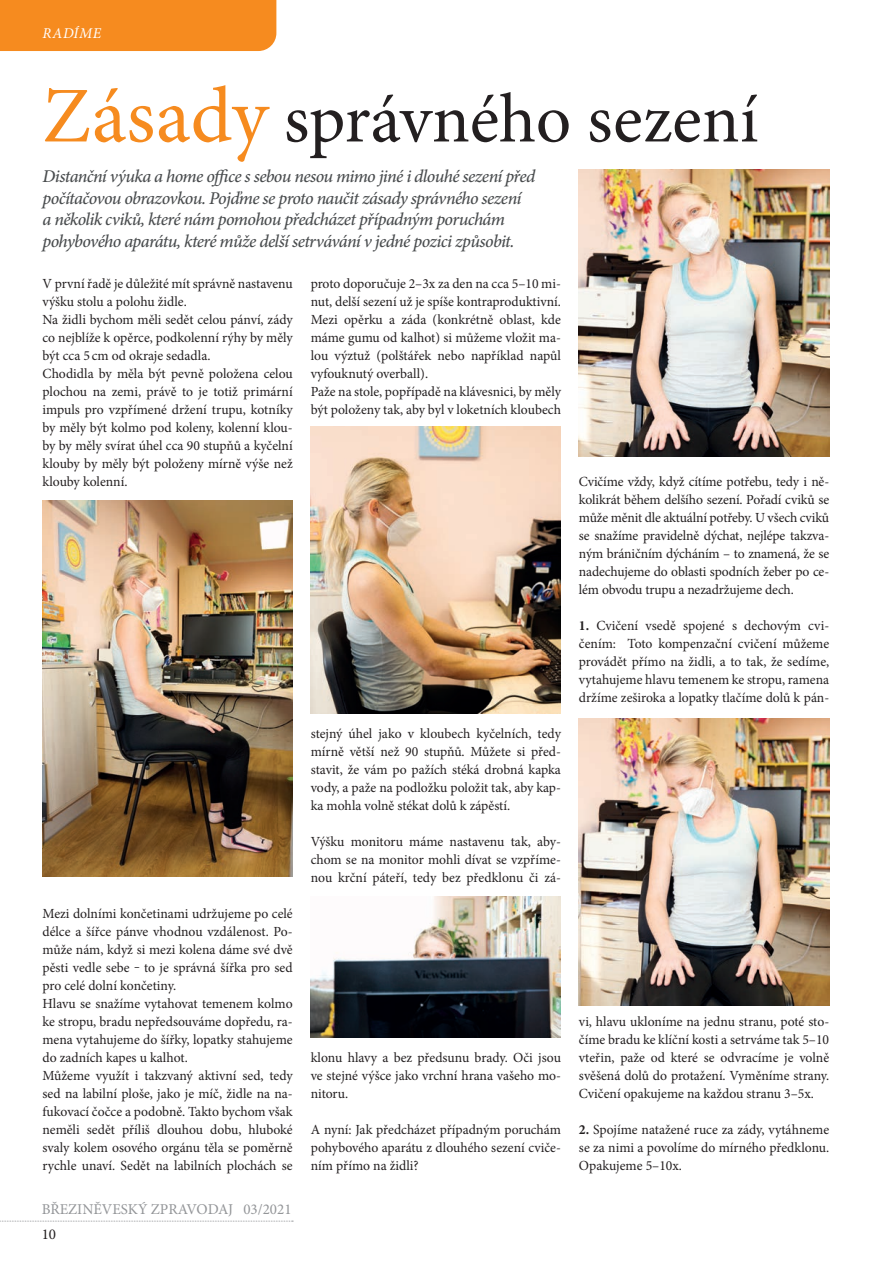
<style>
.page{position:relative;width:893px;height:1263px;background:#fff}
.page>*{position:absolute;margin:0;border:0;box-sizing:border-box;transform-origin:0 0}
.t1{font:69.45px "Minion Pro";color:#231f20}
.t2{font:italic 500 18px/21.6px "Minion Pro";letter-spacing:-.035em;color:#494c4e}
.t3{font:15px "Minion Pro";color:#939598}
.t4{font:italic 15px "Minion Pro";letter-spacing:.03em;color:#fff}
.t5{font:15px "Minion Pro";color:#231f20}
.t6{font:13.95px/18px "Minion Pro";color:#231f20;text-align:justify}
.s1{font-size:79.2px;color:#f68b1f}
.s2{font-weight:700}
</style>
<div class="page">
<svg style="left:0;top:1221px;width:293px;height:1px"></svg>
<div style="left:0;top:0;width:276px;height:51px;background:#f68b1f"></div>
<img style="left:43px;top:500px;width:250px;height:376px">
<img style="left:311px;top:426px;width:250px;height:287px">
<img style="left:311px;top:896px;width:250px;height:142px">
<img style="left:579px;top:169px;width:250px;height:287px">
<img style="left:579px;top:719px;width:250px;height:287px">
<p class="t4" style="left:43px;top:23px;width:60px">RADÍME</p>
<h1 class="t1" style="left:43px;top:73px;width:717px"><span class="s1">Zásady</span> správného sezení</h1>
<p class="t2" style="left:43px;top:166px;width:494px">Distanční výuka a home office s sebou nesou mimo jiné i dlouhé sezení před počítačovou obrazovkou. Pojďme se proto naučit zásady správného sezení<br>a několik cviků, které nám pomohou předcházet případným poruchám pohybového aparátu, které může delší setrvávání v jedné pozici způsobit.</p>
<p class="t6" style="left:43px;top:275px;width:252px;text-align:left">V první řadě je důležité mít správně nastavenu výšku stolu a polohu židle.<br>Na židli bychom měli sedět celou pánví, zády co nejblíže k opěrce, podkolenní rýhy by měly být cca 5 cm od okraje sedadla.<br>Chodidla by měla být pevně položena celou plochou na zemi, právě to je totiž primární impuls pro vzpřímené držení trupu, kotníky by měly být kolmo pod koleny, kolenní klou&shy;by by měly svírat úhel cca 90 stupňů a kyčelní klouby by měly být položeny mírně výše než klouby kolenní.</p>
<p class="t6" style="left:311px;top:275px;width:252px;text-align:left">proto doporučuje 2–3x za den na cca 5–10 mi&shy;nut, delší sezení už je spíše kontraproduktivní.<br>Mezi opěrku a záda (konkrétně oblast, kde máme gumu od kalhot) si můžeme vložit ma&shy;lou výztuž (polštářek nebo například napůl vyfouknutý overball).<br>Paže na stole, popřípadě na klávesnici, by měly být položeny tak, aby byl v loketních kloubech</p>
<p class="t6" style="left:43px;top:905px;width:252px;text-align:left">Mezi dolními končetinami udržujeme po celé délce a šířce pánve vhodnou vzdálenost. Po&shy;může nám, když si mezi kolena dáme své dvě pěsti vedle sebe ‒ to je správná šířka pro sed pro celé dolní končetiny.<br>Hlavu se snažíme vytahovat temenem kolmo ke stropu, bradu nepředsouváme dopředu, ra&shy;mena vytahujeme do šířky, lopatky stahujeme do zadních kapes u kalhot.<br>Můžeme využít i takzvaný aktivní sed, tedy sed na labilní ploše, jako je míč, židle na na&shy;fukovací čočce a podobně. Takto bychom však neměli sedět příliš dlouhou dobu, hluboké svaly kolem osového orgánu těla se poměrně rychle unaví. Sedět na labilních plochách se</p>
<p class="t3" style="left:42px;top:1199px;width:251px">BŘEZINĚVESKÝ ZPRAVODAJ 03/2021</p>
<p class="t5" style="left:42px;top:1224px;width:16px">10</p>
<p class="t6" style="left:311px;top:725px;width:252px">stejný úhel jako v kloubech kyčelních, tedy mírně větší než 90 stupňů. Můžete si před&shy;stavit, že vám po pažích stéká drobná kapka vody, a paže na podložku položit tak, aby kap&shy;ka mohla volně stékat dolů k zápěstí.</p>
<p class="t6" style="left:311px;top:833px;width:252px">Výšku monitoru máme nastavenu tak, aby&shy;chom se na monitor mohli dívat se vzpříme&shy;nou krční páteří, tedy bez předklonu či zá-</p>
<p class="t6" style="left:311px;top:1049px;width:252px">klonu hlavy a bez předsunu brady. Oči jsou ve stejné výšce jako vrchní hrana vašeho mo&shy;nitoru.</p>
<p class="t6" style="left:311px;top:1121px;width:252px">A nyní: Jak předcházet případným poruchám pohybového aparátu z dlouhého sezení cviče&shy;ním přímo na židli?</p>
<p class="t6" style="left:579px;top:473px;width:252px">Cvičíme vždy, když cítíme potřebu, tedy i ně&shy;kolikrát během delšího sezení. Pořadí cviků se může měnit dle aktuální potřeby. U všech cviků se snažíme pravidelně dýchat, nejlépe takzva&shy;ným bráničním dýcháním – to znamená, že se nadechujeme do oblasti spodních žeber po ce&shy;lém obvodu trupu a nezadržujeme dech.</p>
<p class="t6" style="left:579px;top:617px;width:252px"><span class="s2">1.</span> Cvičení vsedě spojené s dechovým cvi&shy;čením: Toto kompenzační cvičení můžeme provádět přímo na židli, a to tak, že sedíme, vytahujeme hlavu temenem ke stropu, ramena držíme zeširoka a lopatky tlačíme dolů k pán-</p>
<p class="t6" style="left:579px;top:1013px;width:252px">vi, hlavu ukloníme na jednu stranu, poté sto&shy;číme bradu ke klíční kosti a setrváme tak 5–10 vteřin, paže od které se odvracíme je volně svěšená dolů do protažení. Vyměníme strany.<br>Cvičení opakujeme na každou stranu 3–5x.</p>
<p class="t6" style="left:579px;top:1121px;width:252px"><span class="s2">2.</span> Spojíme natažené ruce za zády, vytáhneme se za nimi a povolíme do mírného předklonu.<br>Opakujeme 5–10x.</p>
</div>
